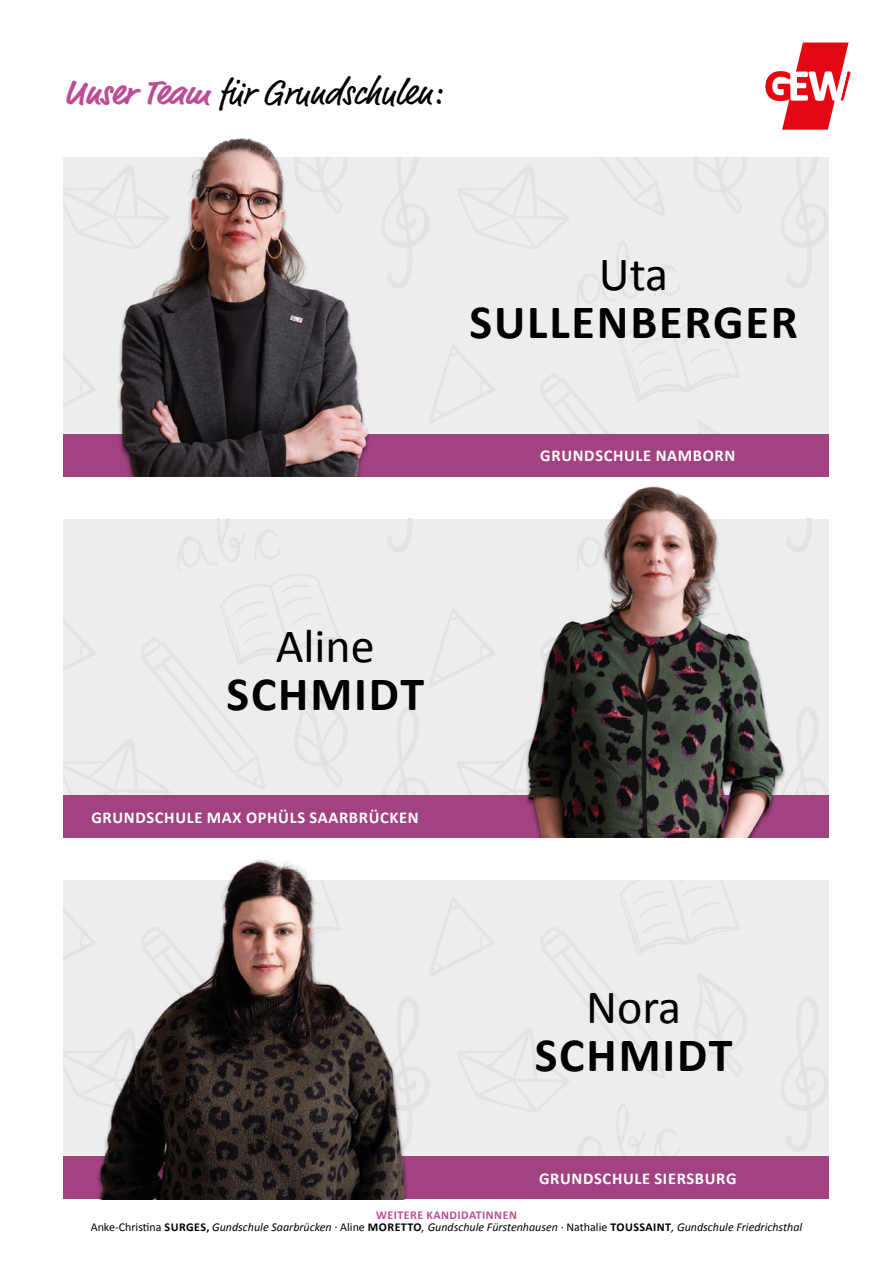
<style>
.page{position:relative;width:893px;height:1263px;background:#fff}
.page>*{position:absolute;margin:0;border:0;box-sizing:border-box;transform-origin:0 0}
.t1{font:700 48px "Calibri";letter-spacing:.04em;color:#000}
.t2{font:48px "Calibri";color:#000}
.t3{font:36px "Market Pro";color:#000}
.t4{font:700 16.5px "Calibri";letter-spacing:.04em;color:#fff}
.t5{font:italic 12px/12px "Calibri";color:#000;text-align:center}
.s1{font-weight:700;color:#bd4c96}
.s2{font-weight:700;font-style:normal;color:#bd4c96}
.s3{font-style:normal}
.s4{font-weight:700;font-style:normal}
</style>
<div class="page">
<svg style="left:765px;top:43px;width:85px;height:87px"></svg>
<div style="left:64px;top:157px;width:765px;height:319px;background:#ededed"></div>
<div style="left:64px;top:519px;width:765px;height:319px;background:#ededed"></div>
<div style="left:64px;top:434px;width:765px;height:42px;background:#a24280"></div>
<div style="left:64px;top:795px;width:765px;height:43px;background:#a24280"></div>
<img style="left:118px;top:138px;width:251px;height:338px">
<img style="left:492px;top:476px;width:318px;height:362px">
<div style="left:64px;top:880px;width:765px;height:319px;background:#ededed"></div>
<div style="left:64px;top:1157px;width:765px;height:42px;background:#a24280"></div>
<img style="left:81px;top:859px;width:357px;height:340px">
<h2 class="t3" style="left:64px;top:68px;width:379px"><span class="s1">Unser Team</span> für Grundschulen:</h2>
<h1 class="t2" style="left:599px;top:240px;width:71px">Uta</h1>
<h1 class="t1" style="left:469px;top:288px;width:330px">SULLENBERGER</h1>
<h3 class="t4" style="left:540px;top:444px;width:197px">GRUNDSCHULE NAMBORN</h3>
<h1 class="t2" style="left:276px;top:612px;width:100px">Aline</h1>
<h1 class="t1" style="left:226px;top:660px;width:199px">SCHMIDT</h1>
<h3 class="t4" style="left:91px;top:805px;width:329px">GRUNDSCHULE MAX OPHÜLS SAARBRÜCKEN</h3>
<h1 class="t2" style="left:586px;top:974px;width:97px">Nora</h1>
<h1 class="t1" style="left:535px;top:1021px;width:199px">SCHMIDT</h1>
<h3 class="t4" style="left:539px;top:1167px;width:199px">GRUNDSCHULE SIERSBURG</h3>
<p class="t5" style="left:91px;top:1208px;width:713px"><span class="s2">WEITERE KANDIDATINNEN<br></span><span class="s3">Anke-Christina</span> <span class="s4">SURGES,</span> Gundschule Saarbrücken · <span class="s3">Aline</span> <span class="s4">MORETTO</span>, Gundschule Fürstenhausen · <span class="s3">Nathalie</span> <span class="s4">TOUSSAINT</span>, Gundschule Friedrichsthal</p>
</div>
